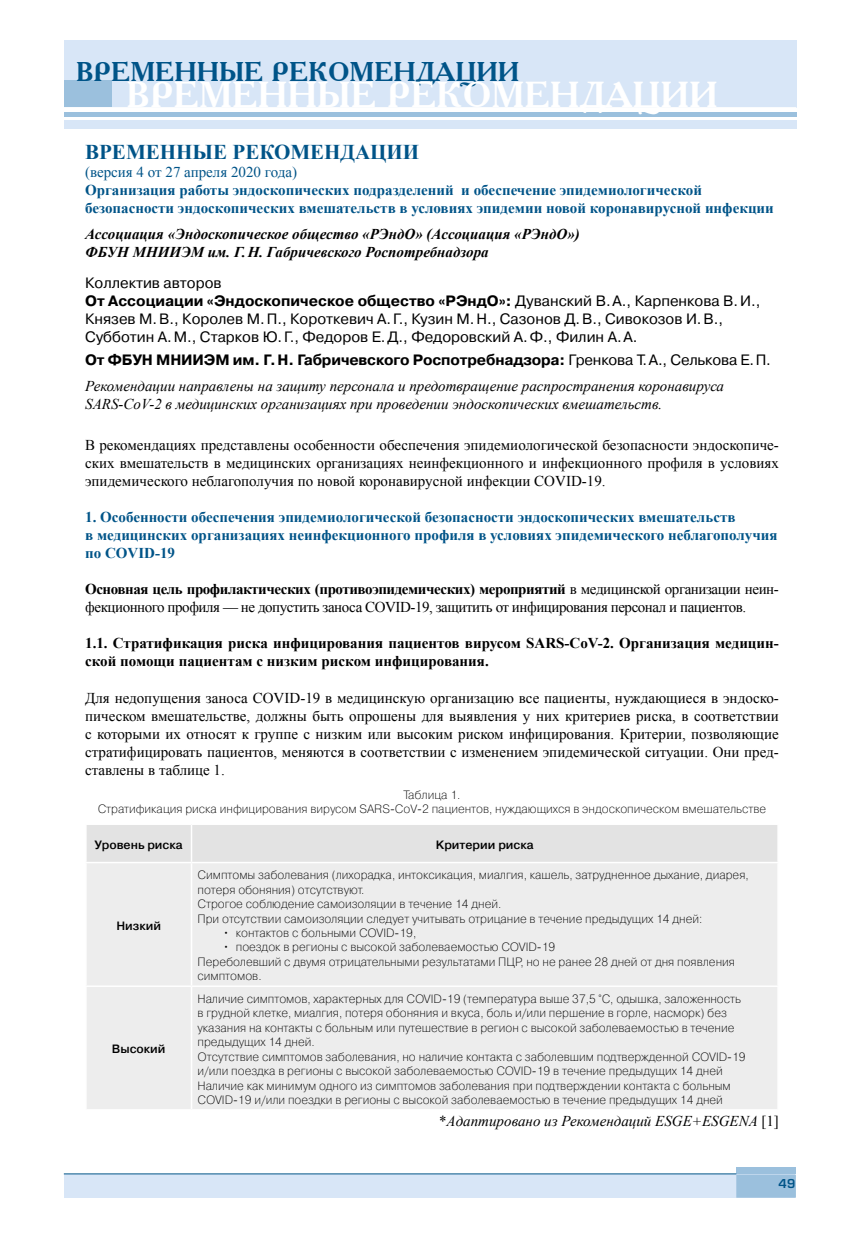
<style>
.page{position:relative;width:864px;height:1234px;background:#fff}
.page>*{position:absolute;margin:0;border:0;box-sizing:border-box;transform-origin:0 0}
.t1{font:700 36px "Academy C";color:#fff}
.t2{font:700 27px "Academy C";color:#005488}
.t3{font:700 21px "Times New Roman";color:#005488}
.t4{font:15px/18px "Times New Roman";letter-spacing:-.015em;color:#000;text-align:justify}
.t5{font:700 15px/18px "Times New Roman";color:#005488}
.t6{font:15px/18px "Pragmatica C";color:#000}
.t7{font:italic 15px/18px "Times New Roman";color:#000}
.t8{font:700 15px/18px "Times New Roman";color:#000}
.t9{font:italic 700 15px/18px "Times New Roman";color:#000}
.t10{font:700 15px "Pragmatica C";letter-spacing:-.01em;color:#000}
.t11{font:15px "Times New Roman";color:#005488}
.t12{font:12px/14.4px "Pragmatica Light C";color:#000}
.t13{font:700 12px "Pragmatica Light C";color:#000}
.t14{font:12px "Europe Demi C";color:#005488}
.s1{font-weight:700}
.s2{font-weight:400}
.s3{font-style:normal}
</style>
<div class="page">
<div style="left:64px;top:40px;width:732px;height:68px;background:#d8e6f7"></div>
<hr style="left:64px;top:107px;width:732px;height:3px;background:#fff">
<hr style="left:64px;top:112px;width:732px;height:4px;background:#9bc0dd">
<div style="left:64px;top:120px;width:732px;height:9px;background:#d8e6f7"></div>
<div style="left:64px;top:80px;width:47px;height:26px;background:#9bc0dd"></div>
<div style="left:64px;top:1174px;width:730px;height:23px;background:#d8e6f7"></div>
<div style="left:736px;top:1174px;width:59px;height:23px;background:#9bc0dd;border:2px solid #9bc0dd"></div>
<div style="left:736px;top:1166px;width:59px;height:7px;background:#9bc0dd"></div>
<hr style="left:64px;top:1173px;width:672px;height:1px;background:#005488">
<div style="left:87px;top:825px;width:690px;height:36px;background:#e3e3e3"></div>
<div style="left:87px;top:863px;width:690px;height:245px;background:#ededed"></div>
<hr style="left:191px;top:824px;width:1px;height:37px;background:#fff">
<hr style="left:191px;top:863px;width:1px;height:122px;background:#fff">
<hr style="left:85px;top:985px;width:106px;height:1px;background:#fff">
<hr style="left:191px;top:985px;width:587px;height:1px;background:#fff">
<hr style="left:191px;top:986px;width:1px;height:122px;background:#fff">
<h2 class="t2" style="left:76px;top:54px;width:444px">ВРЕМЕННЫЕ РЕКОМЕНДАЦИИ</h2>
<h1 class="t1" style="left:127px;top:71px;width:592px">ВРЕМЕННЫЕ РЕКОМЕНДАЦИИ</h1>
<h3 class="t3" style="left:85px;top:137px;width:335px">ВРЕМЕННЫЕ РЕКОМЕНДАЦИИ</h3>
<p class="t11" style="left:85px;top:162px;width:213px">(версия 4 от 27 апреля 2020 года)</p>
<p class="t5" style="left:85px;top:180px;width:690px">Организация работы эндоскопических подразделений и обеспечение эпидемиологической безопасности эндоскопических вмешательств в условиях эпидемии новой коронавирусной инфекции</p>
<p class="t9" style="left:85px;top:225px;width:496px">Ассоциация «Эндоскопическое общество «РЭндО» (Ассоциация «РЭндО»)<br>ФБУН МНИИЭМ им. Г.Н. Габричевского Роспотребнадзора</p>
<p class="t6" style="left:85px;top:274px;width:676px">Коллектив авторов<br><span class="s1">От Ассоциации «Эндоскопическое общество «РЭндО»:</span> Дуванский В.А., Карпенкова В.И., Князев М.В., Королев М.П., Короткевич А.Г., Кузин М.Н., Сазонов Д.В., Сивокозов И.В., Субботин А.М., Старков Ю.Г., Федоров Е.Д., Федоровский А.Ф., Филин А.А.</p>
<p class="t10" style="left:85px;top:351px;width:687px">От ФБУН МНИИЭМ им. Г.Н. Габричевского Роспотребнадзора: <span class="s2">Гренкова Т.А., Селькова Е.П.</span></p>
<p class="t7" style="left:85px;top:376px;width:640px">Рекомендации направлены на защиту персонала и предотвращение распространения коронавируса<br>SARS‑CoV‑2 в медицинских организациях при проведении эндоскопических вмешательств.</p>
<p class="t4" style="left:85px;top:436px;width:695px">В рекомендациях представлены особенности обеспечения эпидемиологической безопасности эндоскопиче&shy;ских вмешательств в медицинских организациях неинфекционного и инфекционного профиля в условиях эпидемического неблагополучия по новой коронавирусной инфекции COVID‑19.</p>
<p class="t5" style="left:85px;top:508px;width:693px">1. Особенности обеспечения эпидемиологической безопасности эндоскопических вмешательств<br>в медицинских организациях неинфекционного профиля в условиях эпидемического неблагополучия по COVID‑19</p>
<p class="t4" style="left:85px;top:580px;width:695px"><span class="s1">Основная цель профилактических (противоэпидемических) мероприятий</span> в медицинской организации неин&shy;фекционного профиля — не допустить заноса COVID‑19, защитить от инфицирования персонал и пациентов.</p>
<p class="t8" style="left:85px;top:634px;width:695px">1.1. Стратификация риска инфицирования пациентов вирусом SARS-CoV‑2. Организация медицин‑ ской помощи пациентам с низким риском инфицирования.</p>
<p class="t4" style="left:85px;top:688px;width:695px">Для недопущения заноса COVID‑19 в медицинскую организацию все пациенты, нуждающиеся в эндоско&shy;пическом вмешательстве, должны быть опрошены для выявления у них критериев риска, в соответствии с которыми их относят к группе с низким или высоким риском инфицирования. Критерии, позволяющие стратифицировать пациентов, меняются в соответствии с изменением эпидемической ситуации. Они пред&shy;ставлены в таблице 1.</p>
<p class="t12" style="left:98px;top:787px;width:669px;text-align:center">Таблица 1.<br>Стратификация риска инфицирования вирусом SARS-CoV‑2 пациентов, нуждающихся в эндоскопическом вмешательстве</p>
<p class="t13" style="left:95px;top:837px;width:90px">Уровень риска</p>
<p class="t13" style="left:435px;top:837px;width:99px">Критерии риска</p>
<p class="t13" style="left:116px;top:918px;width:46px">Низкий</p>
<p class="t13" style="left:112px;top:1042px;width:55px">Высокий</p>
<p class="t12" style="left:197px;top:867px;width:552px">Симптомы заболевания (лихорадка, интоксикация, миалгия, кашель, затрудненное дыхание, диарея, потеря обоняния) отсутствуют.<br>Строгое соблюдение самоизоляции в течение 14 дней.<br>При отсутствии самоизоляции следует учитывать отрицание в течение предыдущих 14 дней:</p>
<p class="t12" style="left:223px;top:925px;width:195px">• контактов с больными COVID‑19,</p>
<p class="t12" style="left:197px;top:939px;width:538px;text-indent:26px">• поездок в регионы с высокой заболеваемостью COVID‑19<br>Переболевший с двумя отрицательными результатами ПЦР, но не ранее 28 дней от дня появления симптомов.</p>
<p class="t12" style="left:197px;top:991px;width:549px">Наличие симптомов, характерных для COVID‑19 (температура выше 37,5 °C, одышка, заложенность в грудной клетке, миалгия, потеря обоняния и вкуса, боль и/или першение в горле, насморк) без указания на контакты с больным или путешествие в регион с высокой заболеваемостью в течение предыдущих 14 дней.<br>Отсутствие симптомов заболевания, но наличие контакта с заболевшим подтвержденной COVID‑19 и/или поездка в регионы с высокой заболеваемостью COVID‑19 в течение предыдущих 14 дней Наличие как минимум одного из симптомов заболевания при подтверждении контакта с больным COVID‑19 и/или поездки в регионы с высокой заболеваемостью в течение предыдущих 14 дней</p>
<p class="t7" style="left:439px;top:1110px;width:341px"><span class="s3">*</span>Адаптировано из Рекомендаций ESGE+ESGENA <span class="s3">[1]</span></p>
<p class="t14" style="left:778px;top:1176px;width:19px">49</p>
</div>
